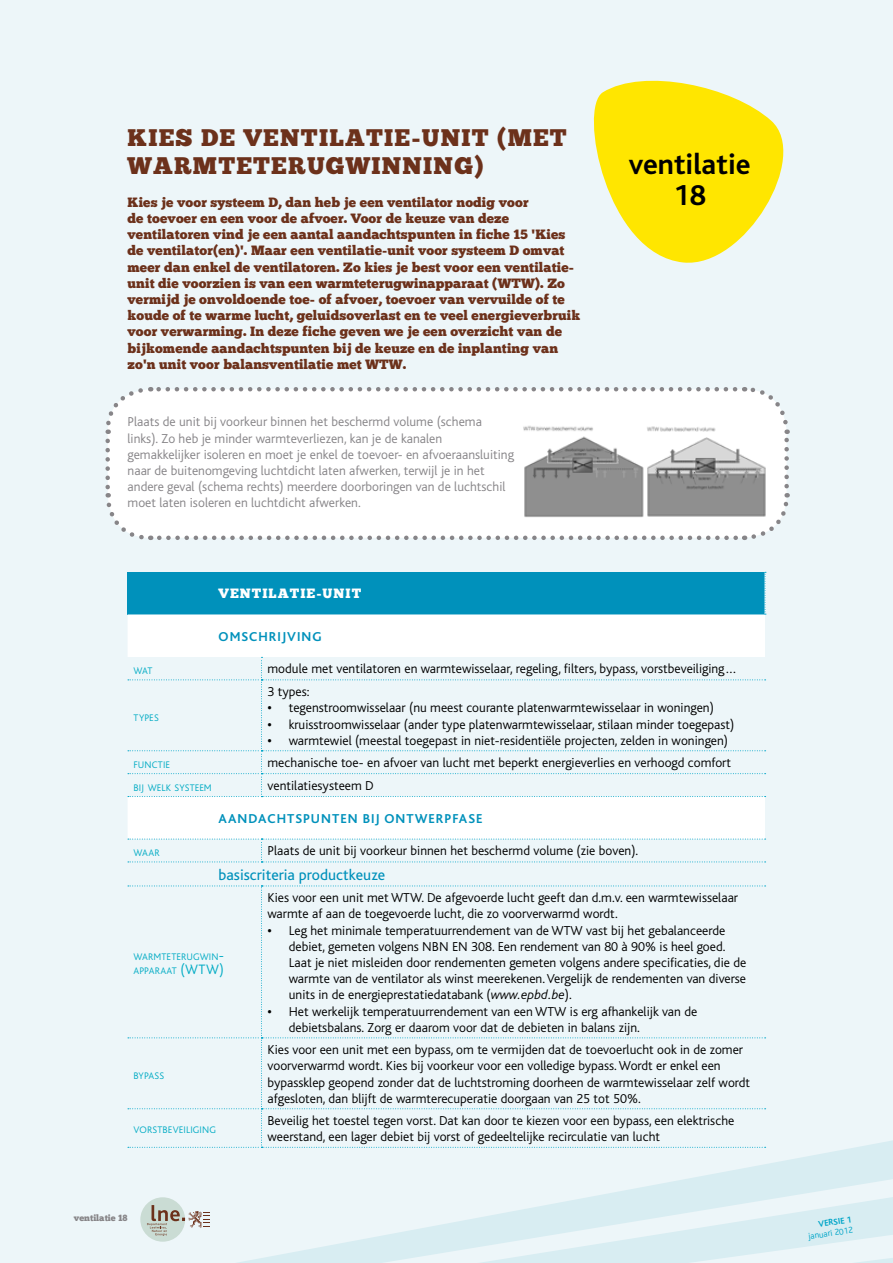
<style>
.page{position:relative;width:893px;height:1263px;background:#edf6f9}
.page>*{position:absolute;margin:0;border:0;box-sizing:border-box;transform-origin:0 0}
.t1{font:700 30px/31.5px "Bliss";color:#000;text-align:center}
.t2{font:24px/28.8px "Chunk Five";letter-spacing:.05em;color:#6c311b}
.t3{font:15.75px "Bliss";color:#0091bb}
.t4{font:300 13.5px/16.2px "Bliss";color:#000}
.t5{font:13.5px/16.2px "Chunk Five";letter-spacing:.01em;color:#6c311b}
.t6{font:300 13.5px/16.2px "Bliss";color:#878588}
.t7{font:700 13.5px "Bliss Caps";letter-spacing:.075em;color:#0091bb}
.t8{font:13.5px "Chunk Five";letter-spacing:.075em;color:#fff}
.t9{font:300 10.05px/14.2px "Bliss";letter-spacing:.01em;color:#00abc4}
.t10{font:9px "Chunk Five";color:#878588}
.t11{font:300 9px "Bliss";color:#00a5c8}
.t12{font:700 9px "Bliss";color:#00a5c8}
.s1{font-weight:700}
.s2{font-size:14.25px}
.s3{font-style:italic}
</style>
<div class="page">
<svg style="left:237px;top:1140px;width:656px;height:123px"></svg>
<svg style="left:478px;top:1197px;width:415px;height:66px"></svg>
<svg style="left:593px;top:80px;width:191px;height:183px;fill:#ffe600"></svg>
<div style="left:140px;top:1197px;width:45px;height:45px;background:#cadcd4;border-radius:22px"></div>
<svg style="left:147px;top:1205px;width:63px;height:31px"></svg>
<div style="left:108px;top:389px;width:679px;height:149px;background:#fff;border-radius:43px"></div>
<svg style="left:105px;top:441px;width:46px;height:99px"></svg>
<svg style="left:159px;top:493px;width:631px;height:47px"></svg>
<svg style="left:744px;top:387px;width:46px;height:99px"></svg>
<svg style="left:105px;top:387px;width:630px;height:47px"></svg>
<div style="left:128px;top:572px;width:637px;height:42px;background:#0091bb"></div>
<div style="left:128px;top:614px;width:637px;height:225px;background:#fff"></div>
<svg style="left:128px;top:657px;width:638px;height:140px"></svg>
<svg style="left:128px;top:839px;width:638px;height:23px"></svg>
<svg style="left:128px;top:885px;width:638px;height:263px"></svg>
<svg style="left:765px;top:572px;width:1px;height:43px"></svg>
<img style="left:520px;top:419px;width:127px;height:101px">
<img style="left:647px;top:422px;width:122px;height:96px">
<h2 class="t2" style="left:128px;top:124px;width:441px">Kies de ventilatie-unit (met warmteterugwinning)</h2>
<p class="t5" style="left:128px;top:195px;width:448px">Kies je voor systeem D, dan heb je een ventilator nodig voor<br>de toevoer en een voor de afvoer. Voor de keuze van deze ventilatoren vind je een aantal aandachtspunten in fiche 15 'Kies de ventilator(en)'. Maar een ventilatie-unit voor systeem D omvat meer dan enkel de ventilatoren. Zo kies je best voor een ventilatie&shy;unit die voorzien is van een warmteterugwinapparaat (WTW</p>
<p class="t5" style="left:128px;top:276px;width:454px;text-indent:407px">). Zo vermijd je onvoldoende toe- of afvoer, toevoer van vervuilde of te koude of te warme lucht, geluidsoverlast en te veel energieverbruik voor verwarming. In deze fiche geven we je een overzicht van de bijkomende aandachtspunten bij de keuze en de inplanting van zo'n unit voor balansventilatie met WTW</p>
<p class="t5" style="left:403px;top:357px;width:5px">.</p>
<p class="t6" style="left:128px;top:414px;width:388px">Plaats de unit bij voorkeur binnen het beschermd volume (schema links). Zo heb je minder warmteverliezen, kan je de kanalen gemakkelijker isoleren en moet je enkel de toevoer- en afvoeraansluiting naar de buitenomgeving luchtdicht laten afwerken, terwijl je in het andere geval (schema rechts) meerdere doorboringen van de luchtschil moet laten isoleren en luchtdicht afwerken.</p>
<p class="t8" style="left:219px;top:587px;width:144px">Ventilatie-unit</p>
<p class="t7" style="left:219px;top:629px;width:104px">OMSCHRIJVING</p>
<h1 class="t1" style="left:629px;top:149px;width:123px">ventilatie<br>18</h1>
<p class="t9" style="left:134px;top:664px;width:21px">WAT</p>
<p class="t4" style="left:267px;top:661px;width:471px">module met ventilatoren en warmtewisselaar, regeling, filters, bypass, vorstbeveiliging…</p>
<p class="t9" style="left:134px;top:710px;width:27px">TYPES</p>
<p class="t4" style="left:267px;top:684px;width:43px">3 types:</p>
<p class="t4" style="left:267px;top:700px;width:448px"><span class="s1">•</span> tegenstroomwisselaar (nu meest courante platenwarmtewisselaar in woningen)</p>
<p class="t4" style="left:267px;top:716px;width:468px"><span class="s1">•</span> kruisstroomwisselaar (ander type platenwarmtewisselaar, stilaan minder toegepast)</p>
<p class="t4" style="left:267px;top:732px;width:462px"><span class="s1">•</span> warmtewiel (meestal toegepast in niet-residentiële projecten, zelden in woningen)</p>
<p class="t9" style="left:134px;top:757px;width:38px">FUNCTIE</p>
<p class="t4" style="left:267px;top:755px;width:465px">mechanische toe- en afvoer van lucht met beperkt energieverlies en verhoogd comfort</p>
<p class="t9" style="left:134px;top:780px;width:80px">BIJ WELK SYSTEEM</p>
<p class="t4" style="left:267px;top:778px;width:108px">ventilatiesysteem D</p>
<p class="t7" style="left:219px;top:811px;width:265px">AANDACHTSPUNTEN BIJ ONTWERPFASE</p>
<p class="t9" style="left:134px;top:846px;width:28px">WAAR</p>
<p class="t4" style="left:267px;top:843px;width:372px">Plaats de unit bij voorkeur binnen het beschermd volume (zie boven).</p>
<p class="t3" style="left:219px;top:866px;width:168px">basiscriteria productkeuze</p>
<p class="t9" style="left:134px;top:950px;width:92px">WARMTETERUGWIN<span class="s2">-<br></span>APPARAAT <span class="s2">(WTW)</span></p>
<p class="t9" style="left:134px;top:1068px;width:32px">BYPASS</p>
<p class="t4" style="left:267px;top:890px;width:472px">Kies voor een unit met WTW. De afgevoerde lucht geeft dan d.m.v. een warmtewisselaar warmte af aan de toegevoerde lucht, die zo voorverwarmd wordt.</p>
<p class="t4" style="left:289px;top:922px;width:459px;text-indent:-21px"><span class="s1">•</span> Leg het minimale temperatuurrendement van de WTW vast bij het gebalanceerde debiet, gemeten volgens NBN EN 308. Een rendement van 80 à 90% is heel goed.<br>Laat je niet misleiden door rendementen gemeten volgens andere specificaties, die de warmte van de ventilator als winst meerekenen. Vergelijk de rendementen van diverse units in de energieprestatiedatabank (<span class="s3">www.epbd.be</span>).</p>
<p class="t4" style="left:289px;top:1003px;width:410px;text-indent:-21px"><span class="s1">•</span> Het werkelijk temperatuurrendement van een WTW is erg afhankelijk van de debietsbalans. Zorg er daarom voor dat de debieten in balans zijn.</p>
<p class="t4" style="left:267px;top:1042px;width:484px">Kies voor een unit met een bypass, om te vermijden dat de toevoerlucht ook in de zomer voorverwarmd wordt. Kies bij voorkeur voor een volledige bypass. Wordt er enkel een bypassklep geopend zonder dat de luchtstroming doorheen de warmtewisselaar zelf wordt afgesloten, dan blijft de warmterecuperatie doorgaan van 25 tot 50%.</p>
<p class="t9" style="left:134px;top:1123px;width:84px">VORSTBEVEILIGING</p>
<p class="t4" style="left:267px;top:1113px;width:468px">Beveilig het toestel tegen vorst. Dat kan door te kiezen voor een bypass, een elektrische weerstand, een lager debiet bij vorst of gedeeltelijke recirculatie van lucht</p>
<p class="t10" style="left:74px;top:1214px;width:55px">ventilatie 18</p>
<p class="t12" style="left:818px;top:1219px;width:35px;rotate:-8deg">versie 1</p>
<p class="t11" style="left:808px;top:1231px;width:47px;rotate:-8deg">januari 2012</p>
</div>
